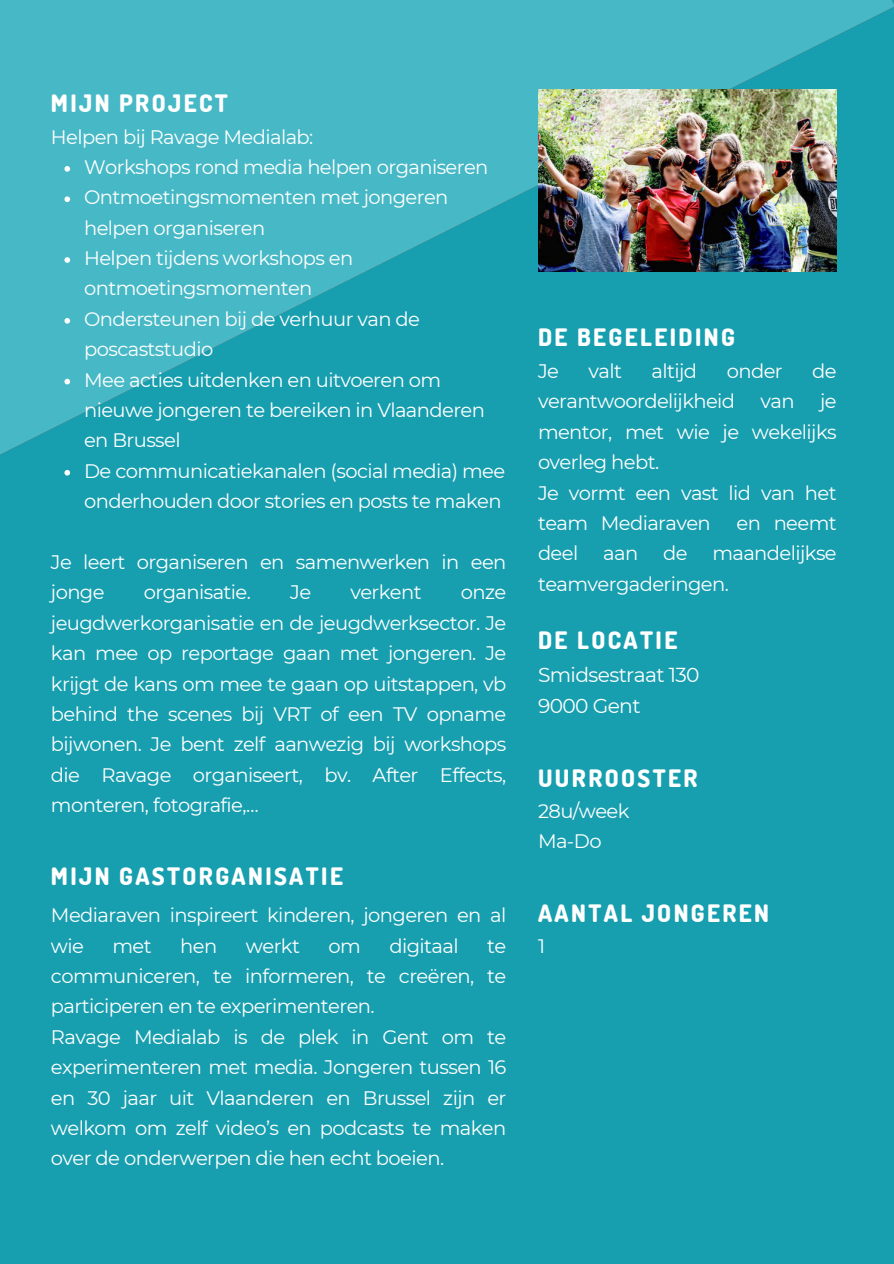
<style>
.page{position:relative;width:894px;height:1264px;background:#fff}
.page>*{position:absolute;margin:0;border:0;box-sizing:border-box;transform-origin:0 0}
.t1{font:800 24px "Dosis";letter-spacing:.1em;color:#fff}
.t2{font:20.25px/31.5px "Montserrat";letter-spacing:-.03em;color:#fff}
.t3{font:19.5px/30.5px "Montserrat";letter-spacing:-.03em;color:#fff}
</style>
<div class="page">
<div style="left:0;top:0;width:893px;height:1263px;background:#179faf"></div>
<svg style="left:0;top:0;width:893px;height:454px;fill:#47b9c6"></svg>
<img style="left:538px;top:89px;width:298px;height:183px">
<svg style="left:64px;top:166px;width:6px;height:6px"></svg>
<svg style="left:64px;top:196px;width:6px;height:6px"></svg>
<svg style="left:64px;top:257px;width:6px;height:6px"></svg>
<svg style="left:64px;top:318px;width:6px;height:5px"></svg>
<svg style="left:64px;top:379px;width:6px;height:5px"></svg>
<svg style="left:64px;top:470px;width:6px;height:5px"></svg>
<p class="t1" style="left:51px;top:87px;width:178px">MIJN PROJECT</p>
<p class="t3" style="left:84px;top:121px;width:422px;text-indent:-33px">Helpen bij Ravage Medialab:<br>Workshops rond media helpen organiseren<br>Ontmoetingsmomenten met jongeren helpen organiseren<br>Helpen tijdens workshops en ontmoetingsmomenten<br>Ondersteunen bij de verhuur van de poscaststudio<br>Mee acties uitdenken en uitvoeren om nieuwe jongeren te bereiken in Vlaanderen en Brussel<br>De communicatiekanalen (social media) mee onderhouden door stories en posts te maken</p>
<p class="t3" style="left:51px;top:547px;width:457px">Je leert organiseren en samenwerken in een jonge</p>
<p class="t3" style="left:144px;top:577px;width:109px">organisatie.</p>
<p class="t3" style="left:290px;top:577px;width:22px">Je</p>
<p class="t3" style="left:350px;top:577px;width:73px">verkent</p>
<p class="t3" style="left:51px;top:577px;width:457px;text-align:justify;text-indent:410px">onze jeugdwerkorganisatie en de jeugdwerksector. Je kan mee op reportage gaan met jongeren. Je krijgt de kans om mee te gaan op uitstappen, vb behind the scenes bij VRT of een TV opname bijwonen. Je bent zelf aanwezig bij workshops die Ravage organiseert, bv. After Effects, monteren, fotografie,…</p>
<p class="t1" style="left:51px;top:860px;width:293px">MIJN GASTORGANISATIE</p>
<p class="t3" style="left:51px;top:900px;width:457px">Mediaraven inspireert kinderen, jongeren en al wie</p>
<p class="t3" style="left:112px;top:930px;width:41px">met</p>
<p class="t3" style="left:180px;top:930px;width:39px">hen</p>
<p class="t3" style="left:246px;top:930px;width:56px">werkt</p>
<p class="t3" style="left:328px;top:930px;width:34px">om</p>
<p class="t3" style="left:389px;top:930px;width:71px">digitaal</p>
<p class="t3" style="left:51px;top:930px;width:457px;text-indent:436px">te communiceren, te informeren, te creëren, te participeren en te experimenteren.<br>Ravage Medialab is de plek in Gent om te experimenteren met media. Jongeren tussen 16 en 30 jaar uit Vlaanderen en Brussel zijn er welkom om zelf video’s en podcasts te maken over de onderwerpen die hen echt boeien.</p>
<p class="t1" style="left:538px;top:322px;width:198px">DE BEGELEIDING</p>
<p class="t3" style="left:538px;top:356px;width:22px">Je</p>
<p class="t3" style="left:588px;top:356px;width:35px">valt</p>
<p class="t3" style="left:651px;top:356px;width:47px">altijd</p>
<p class="t3" style="left:726px;top:356px;width:57px">onder</p>
<p class="t3" style="left:812px;top:356px;width:26px">de</p>
<p class="t3" style="left:538px;top:386px;width:199px">verantwoordelijkheid</p>
<p class="t3" style="left:760px;top:386px;width:36px">van</p>
<p class="t3" style="left:538px;top:386px;width:300px;text-indent:282px">je mentor, met wie je wekelijks overleg hebt.<br>Je vormt een vast lid van het team Mediaraven</p>
<p class="t3" style="left:736px;top:507px;width:102px">en neemt</p>
<p class="t3" style="left:538px;top:538px;width:300px;text-indent:174px">maandelijkse teamvergaderingen.</p>
<p class="t1" style="left:538px;top:624px;width:141px">DE LOCATIE</p>
<p class="t2" style="left:538px;top:659px;width:163px">Smidsestraat 130<br>9000 Gent</p>
<p class="t3" style="left:538px;top:538px;width:42px">deel</p>
<p class="t3" style="left:603px;top:538px;width:37px">aan</p>
<p class="t3" style="left:663px;top:538px;width:26px">de</p>
<p class="t1" style="left:538px;top:762px;width:161px">UURROOSTER</p>
<p class="t3" style="left:538px;top:796px;width:93px">28u/week<br>Ma-Do</p>
<h1 class="t1" style="left:538px;top:897px;width:232px">AANTAL JONGEREN</h1>
<h1 class="t3" style="left:538px;top:930px;width:9px">1</h1>
</div>
